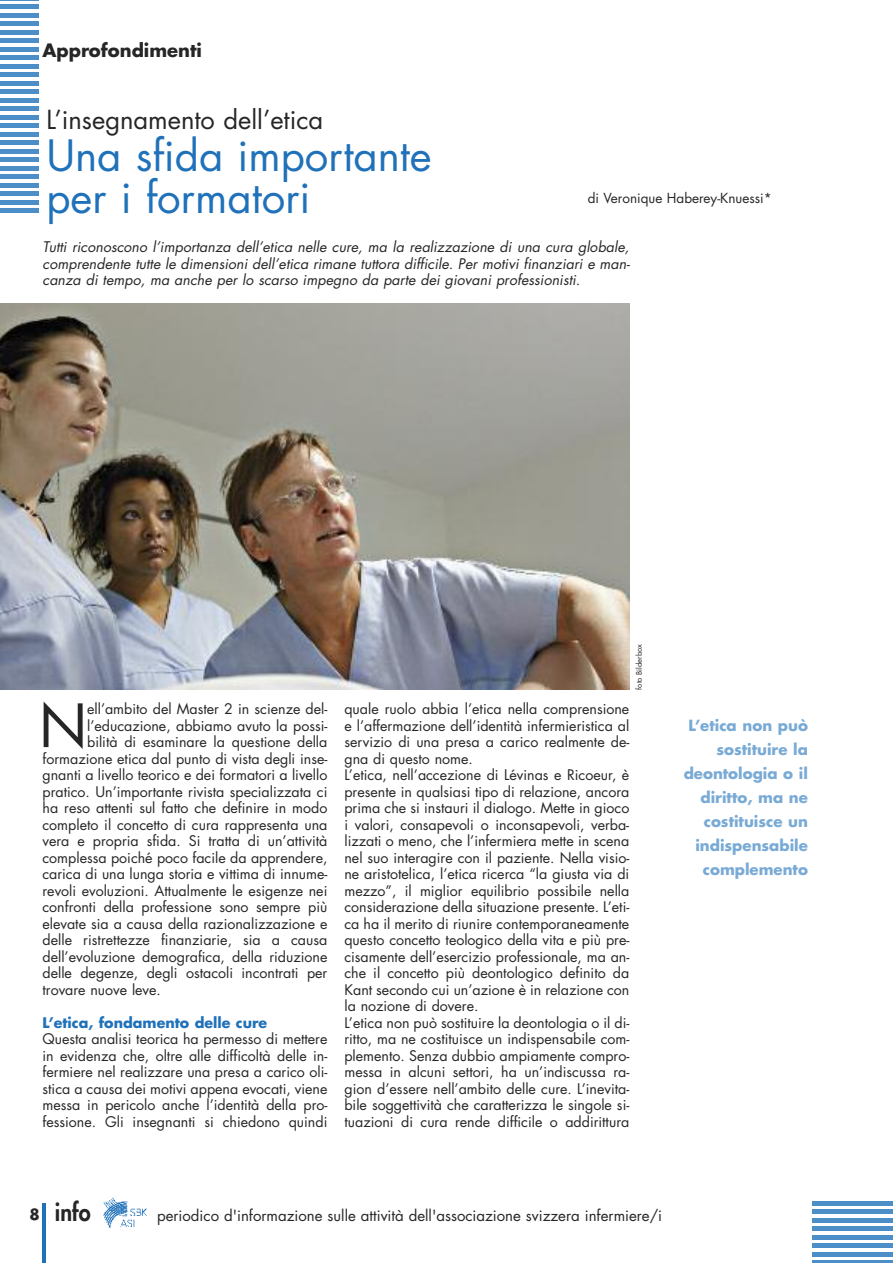
<style>
.page{position:relative;width:893px;height:1263px;background:#fff}
.page>*{position:absolute;margin:0;border:0;box-sizing:border-box;transform-origin:0 0}
.t1{font:58.05px "Futura";color:#272627}
.t2{font:42px/42px "Futura";color:#1f71b9}
.t3{font:25.5px "Futura";color:#272627}
.t4{font:800 24px "Futura";color:#272627;scale:.91 1}
.t5{font:700 18px "Futura";color:#272627}
.t6{font:700 15px/24px "Futura";color:#79aad5;text-align:right}
.t7{font:15px "Futura";color:#272627}
.t8{font:14.25px/16.5px "Futura";color:#272627;text-align:justify}
.t9{font:italic 14.25px/16.5px "Futura";letter-spacing:.005em;color:#272627;text-align:justify}
.t10{font:700 14.25px "Futura";color:#1f71b9}
.t11{font:13.5px "Futura";color:#272627}
.t12{font:7.5px "Futura";color:#272627}
.s1{font-weight:700;font-size:15px}
</style>
<div class="page">
<hr style="left:812px;top:1261px;width:81px;height:2px;background:#4c8ec7">
<hr style="left:812px;top:1252px;width:81px;height:4px;background:#4c8ec7">
<hr style="left:812px;top:1244px;width:81px;height:4px;background:#4c8ec7">
<hr style="left:812px;top:1235px;width:81px;height:4px;background:#4c8ec7">
<hr style="left:812px;top:1227px;width:81px;height:4px;background:#4c8ec7">
<hr style="left:812px;top:1218px;width:81px;height:4px;background:#4c8ec7">
<hr style="left:812px;top:1210px;width:81px;height:4px;background:#4c8ec7">
<hr style="left:812px;top:1201px;width:81px;height:4px;background:#4c8ec7">
<img style="left:104px;top:1201px;width:43px;height:27px">
<img style="left:103px;top:1197px;width:24px;height:20px">
<hr style="left:43px;top:1203px;width:3px;height:60px;background:#1f71b9">
<hr style="left:0;top:209px;width:38px;height:4px;background:#4c8ec7">
<hr style="left:0;top:200px;width:38px;height:4px;background:#4c8ec7">
<hr style="left:0;top:192px;width:38px;height:4px;background:#4c8ec7">
<hr style="left:0;top:183px;width:38px;height:4px;background:#4c8ec7">
<hr style="left:0;top:175px;width:38px;height:4px;background:#4c8ec7">
<hr style="left:0;top:166px;width:38px;height:4px;background:#4c8ec7">
<hr style="left:0;top:158px;width:38px;height:4px;background:#4c8ec7">
<hr style="left:0;top:149px;width:38px;height:4px;background:#4c8ec7">
<hr style="left:0;top:141px;width:38px;height:4px;background:#4c8ec7">
<hr style="left:0;top:132px;width:38px;height:4px;background:#4c8ec7">
<hr style="left:0;top:124px;width:38px;height:4px;background:#4c8ec7">
<hr style="left:0;top:115px;width:38px;height:4px;background:#4c8ec7">
<hr style="left:0;top:107px;width:38px;height:4px;background:#4c8ec7">
<hr style="left:0;top:98px;width:38px;height:4px;background:#4c8ec7">
<hr style="left:0;top:90px;width:38px;height:4px;background:#4c8ec7">
<hr style="left:0;top:81px;width:38px;height:4px;background:#4c8ec7">
<hr style="left:0;top:73px;width:38px;height:4px;background:#4c8ec7">
<hr style="left:0;top:64px;width:38px;height:4px;background:#4c8ec7">
<hr style="left:0;top:56px;width:38px;height:4px;background:#4c8ec7">
<hr style="left:0;top:47px;width:38px;height:4px;background:#4c8ec7">
<hr style="left:0;top:39px;width:38px;height:4px;background:#4c8ec7">
<hr style="left:0;top:30px;width:38px;height:4px;background:#4c8ec7">
<div style="left:0;top:21px;width:38px;height:5px;background:#4c8ec7"></div>
<hr style="left:0;top:13px;width:38px;height:4px;background:#4c8ec7">
<div style="left:0;top:4px;width:38px;height:5px;background:#4c8ec7"></div>
<hr style="left:0;top:0;width:38px;height:1px;background:#4c8ec7">
<img style="left:0;top:304px;width:629px;height:385px">
<p class="t5" style="left:43px;top:42px;width:161px">Approfondimenti</p>
<h3 class="t3" style="left:46px;top:108px;width:278px">L’insegnamento dell’etica</h3>
<h2 class="t2" style="left:46px;top:138px;width:387px">Una sfida importante per i formatori</h2>
<p class="t11" style="left:588px;top:191px;width:185px">di Veronique Haberey-Knuessi*</p>
<p class="t9" style="left:43px;top:240px;width:589px">Tutti riconoscono l’importanza dell’etica nelle cure, ma la realizzazione di una cura globale, comprendente tutte le dimensioni dell’etica rimane tuttora difficile. Per motivi finanziari e man&shy;canza di tempo, ma anche per lo scarso impegno da parte dei giovani professionisti.</p>
<h1 class="t1" style="left:39px;top:699px;width:50px">N</h1>
<p class="t8" style="left:87px;top:702px;width:242px">ell’ambito del Master 2 in scienze del-</p>
<p class="t8" style="left:87px;top:718px;width:242px">l’educazione, abbiamo avuto la possi-</p>
<p class="t8" style="left:87px;top:735px;width:242px">bilità di esaminare la questione della</p>
<p class="t8" style="left:43px;top:751px;width:286px">formazione etica dal punto di vista degli inse-</p>
<p class="t8" style="left:43px;top:768px;width:286px">gnanti a livello teorico e dei formatori a livello</p>
<p class="t8" style="left:43px;top:784px;width:286px">pratico. Un’importante rivista specializzata ci</p>
<p class="t8" style="left:43px;top:801px;width:286px">ha reso attenti sul fatto che definire in modo</p>
<p class="t8" style="left:43px;top:817px;width:286px">completo il concetto di cura rappresenta una</p>
<p class="t8" style="left:43px;top:834px;width:286px">vera e propria sfida. Si tratta di un’attività</p>
<p class="t8" style="left:43px;top:850px;width:286px">complessa poiché poco facile da apprendere,</p>
<p class="t8" style="left:43px;top:867px;width:286px">carica di una lunga storia e vittima di innume-</p>
<p class="t8" style="left:43px;top:883px;width:286px">revoli evoluzioni. Attualmente le esigenze nei</p>
<p class="t8" style="left:43px;top:900px;width:286px">confronti della professione sono sempre più</p>
<p class="t8" style="left:43px;top:916px;width:286px">elevate sia a causa della razionalizzazione e</p>
<p class="t8" style="left:43px;top:933px;width:286px">delle ristrettezze finanziarie, sia a causa</p>
<p class="t8" style="left:43px;top:949px;width:286px">dell’evoluzione demografica, della riduzione</p>
<p class="t8" style="left:43px;top:966px;width:286px">delle degenze, degli ostacoli incontrati per</p>
<p class="t8" style="left:43px;top:982px;width:120px">trovare nuove leve.</p>
<p class="t10" style="left:43px;top:1016px;width:226px">L’etica, fondamento delle cure</p>
<p class="t8" style="left:43px;top:1032px;width:286px">Questa analisi teorica ha permesso di mettere in evidenza che, oltre alle difficoltà delle in&shy;fermiere nel realizzare una presa a carico oli&shy;stica a causa dei motivi appena evocati, viene messa in pericolo anche l’identità della pro&shy;fessione. Gli insegnanti si chiedono quindi</p>
<p class="t12" style="left:636px;top:690px;width:47px;rotate:-90deg">foto Bilderbox</p>
<p class="t8" style="left:344px;top:702px;width:286px;text-align:left">quale ruolo abbia l’etica nella comprensione e l’affermazione dell’identità infermieristica al servizio di una presa a carico realmente de&shy;gna di questo nome.<br>L’etica, nell’accezione di Lévinas e Ricoeur, è presente in qualsiasi tipo di relazione, ancora prima che si instauri il dialogo. Mette in gioco i valori, consapevoli o inconsapevoli, verba&shy;lizzati o meno, che l’infermiera mette in scena nel suo interagire con il paziente. Nella visio&shy;ne aristotelica, l’etica ricerca “la giusta via di mezzo”, il miglior equilibrio possibile nella considerazione della situazione presente. L’eti&shy;ca ha il merito di riunire contemporaneamente questo concetto teologico della vita e più pre&shy;cisamente dell’esercizio professionale, ma an&shy;che il concetto più deontologico definito da Kant secondo cui un’azione è in relazione con la nozione di dovere.<br>L’etica non può sostituire la deontologia o il di&shy;ritto, ma ne costituisce un indispensabile com&shy;plemento. Senza dubbio ampiamente compro&shy;messa in alcuni settori, ha un’indiscussa ra&shy;gion d’essere nell’ambito delle cure. L’inevita&shy;bile soggettività che caratterizza le singole si&shy;tuazioni di cura rende difficile o addirittura</p>
<p class="t6" style="left:684px;top:715px;width:126px">L’etica non può sostituire la deontologia o il diritto, ma ne costituisce un indispensabile complemento</p>
<h3 class="t4" style="left:30px;top:1200px;width:69px"><span class="s1">8</span> info</h3>
<p class="t7" style="left:157px;top:1208px;width:506px">periodico d'informazione sulle attività dell'associazione svizzera infermiere/i</p>
</div>
